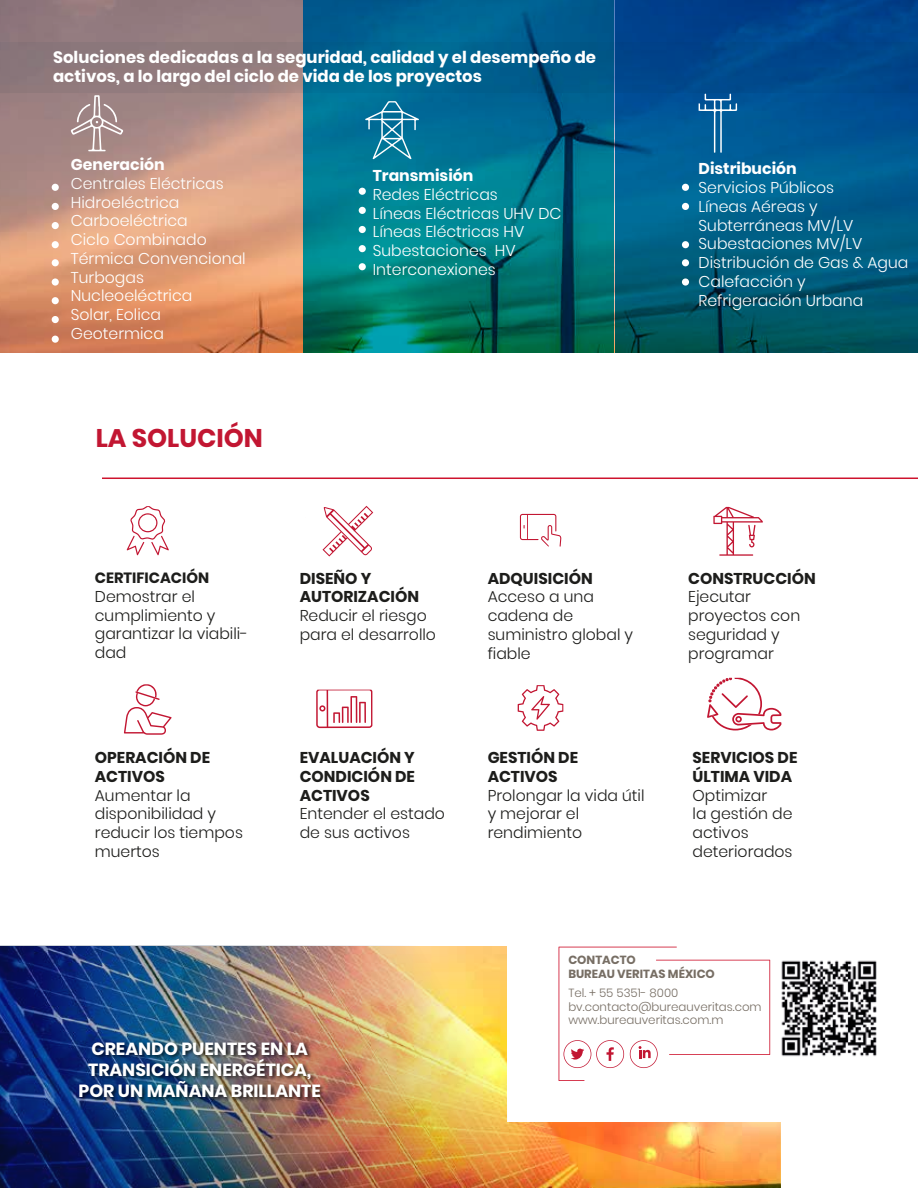
<style>
.page{position:relative;width:918px;height:1188px;background:#fff}
.page>*{position:absolute;margin:0;border:0;box-sizing:border-box;transform-origin:0 0}
.t1{font:700 25.5px "Poppins";color:#c21632}
.t2{font:700 17.55px/21px "Poppins";color:#fff;text-align:center}
.t3{font:700 16.5px/19.8px "Poppins";color:#fff}
.t4{font:300 15.6px/18.8px "Poppins";color:#fff}
.t5{font:300 15.6px/18.8px "Poppins";color:#1d1d1b}
.t6{font:700 15.6px/18.8px "Poppins";color:#1d1d1b}
.t7{font:700 15.6px "Poppins";color:#fff}
.t8{font:700 14.85px "Poppins";color:#1d1d1b}
.t9{font:300 11.85px/13.5px "Poppins";color:#776e64}
.t10{font:700 11.85px/14.1px "Poppins";color:#776e64}
</style>
<div class="page">
<img style="left:781px;top:960px;width:96px;height:97px">
<svg style="left:615px;top:0;width:303px;height:353px;background:#005683"></svg>
<svg style="left:303px;top:0;width:311px;height:353px;background:#007181"></svg>
<svg style="left:0;top:0;width:303px;height:353px;background:#c69078"></svg>
<svg style="left:0;top:43px;width:918px;height:50px;background:#2f6087"></svg>
<svg style="left:699px;top:94px;width:38px;height:59px;background:#216fa5"></svg>
<svg style="left:365px;top:101px;width:54px;height:58px;background:#2c88a8"></svg>
<svg style="left:70px;top:95px;width:53px;height:57px;background:#ae9695"></svg>
<div style="left:52px;top:184px;width:7px;height:7px;background:#fff;border-radius:50%"></div>
<div style="left:52px;top:203px;width:7px;height:7px;background:#fff;border-radius:50%"></div>
<div style="left:52px;top:222px;width:7px;height:7px;background:#fff;border-radius:50%"></div>
<div style="left:52px;top:241px;width:7px;height:7px;background:#fff;border-radius:50%"></div>
<div style="left:52px;top:259px;width:7px;height:7px;background:#fff;border-radius:50%"></div>
<div style="left:52px;top:278px;width:7px;height:8px;background:#fff;border-radius:50%"></div>
<div style="left:52px;top:297px;width:7px;height:7px;background:#fff;border-radius:50%"></div>
<div style="left:52px;top:316px;width:7px;height:7px;background:#fff;border-radius:50%"></div>
<div style="left:52px;top:336px;width:7px;height:7px;background:#fff;border-radius:50%"></div>
<div style="left:682px;top:184px;width:7px;height:7px;background:#fff;border-radius:50%"></div>
<div style="left:682px;top:203px;width:7px;height:7px;background:#fff;border-radius:50%"></div>
<div style="left:682px;top:241px;width:7px;height:7px;background:#fff;border-radius:50%"></div>
<div style="left:682px;top:259px;width:7px;height:7px;background:#fff;border-radius:50%"></div>
<div style="left:682px;top:278px;width:7px;height:8px;background:#fff;border-radius:50%"></div>
<div style="left:359px;top:188px;width:7px;height:7px;background:#fff;border-radius:50%"></div>
<div style="left:359px;top:207px;width:7px;height:7px;background:#fff;border-radius:50%"></div>
<div style="left:359px;top:226px;width:7px;height:7px;background:#fff;border-radius:50%"></div>
<div style="left:359px;top:245px;width:7px;height:7px;background:#fff;border-radius:50%"></div>
<div style="left:359px;top:263px;width:7px;height:7px;background:#fff;border-radius:50%"></div>
<svg style="left:520px;top:514px;width:41px;height:33px"></svg>
<svg style="left:124px;top:684px;width:48px;height:51px"></svg>
<svg style="left:316px;top:690px;width:56px;height:38px"></svg>
<svg style="left:707px;top:678px;width:74px;height:52px"></svg>
<svg style="left:713px;top:507px;width:50px;height:49px"></svg>
<svg style="left:518px;top:685px;width:45px;height:46px"></svg>
<svg style="left:127px;top:506px;width:42px;height:49px"></svg>
<svg style="left:323px;top:506px;width:50px;height:51px"></svg>
<hr style="left:102px;top:478px;width:816px;height:1px;background:#ce132d">
<img style="left:0;top:945px;width:771px;height:243px">
<svg style="left:508px;top:1122px;width:272px;height:66px;background:#f79840"></svg>
<img style="left:75px;top:1037px;width:252px;height:77px">
<p class="t3" style="left:53px;top:47px;width:545px">Soluciones dedicadas a la seguridad, calidad y el desempeño de activos, a lo largo del ciclo de vida de los proyectos</p>
<p class="t7" style="left:71px;top:156px;width:95px">Generación</p>
<p class="t4" style="left:71px;top:174px;width:176px">Centrales Eléctricas<br>Hidroeléctrica<br>Carboeléctrica<br>Ciclo Combinado<br>Térmica Convencional<br>Turbogas<br>Nucleoeléctrica<br>Solar, Eolica<br>Geotermica</p>
<h1 class="t1" style="left:96px;top:424px;width:169px">LA SOLUCIÓN</h1>
<p class="t7" style="left:373px;top:167px;width:102px">Transmisión</p>
<p class="t4" style="left:373px;top:185px;width:190px">Redes Eléctricas<br>Líneas Eléctricas UHV DC<br>Líneas Eléctricas HV<br>Subestaciones HV<br>Interconexiones</p>
<p class="t7" style="left:699px;top:160px;width:100px">Distribución</p>
<p class="t4" style="left:699px;top:178px;width:211px">Servicios Públicos<br>Líneas Aéreas y<br>Subterráneas MV/LV<br>Subestaciones MV/LV<br>Distribución de Gas &amp; Agua<br>Calefacción y<br>Refrigeración Urbana</p>
<p class="t8" style="left:95px;top:569px;width:116px">CERTIFICACIÓN</p>
<p class="t5" style="left:95px;top:587px;width:155px">Demostrar el cumplimiento y garantizar la viabili&shy;dad</p>
<p class="t6" style="left:95px;top:748px;width:117px">OPERACIÓN DE<br>ACTIVOS</p>
<p class="t5" style="left:95px;top:786px;width:150px">Aumentar la disponibilidad y reducir los tiempos muertos</p>
<p class="t6" style="left:300px;top:569px;width:121px">DISEÑO Y<br>AUTORIZACIÓN</p>
<p class="t5" style="left:300px;top:606px;width:138px">Reducir el riesgo para el desarrollo</p>
<p class="t6" style="left:300px;top:748px;width:117px;text-align:justify">EVALUACIÓN Y CONDICIÓN DE ACTIVOS</p>
<p class="t5" style="left:300px;top:805px;width:147px">Entender el estado de sus activos</p>
<p class="t6" style="left:488px;top:569px;width:107px">ADQUISICIÓN</p>
<p class="t5" style="left:488px;top:588px;width:147px">Acceso a una cadena de suministro global y fiable</p>
<p class="t6" style="left:488px;top:748px;width:92px">GESTIÓN DE<br>ACTIVOS</p>
<p class="t5" style="left:488px;top:786px;width:158px">Prolongar la vida útil y mejorar el rendimiento</p>
<p class="t6" style="left:688px;top:569px;width:129px">CONSTRUCCIÓN</p>
<p class="t5" style="left:688px;top:588px;width:114px">Ejecutar proyectos con seguridad y programar</p>
<p class="t6" style="left:693px;top:748px;width:106px">SERVICIOS DE<br>ÚLTIMA VIDA</p>
<p class="t5" style="left:693px;top:786px;width:102px">Optimizar<br>la gestión de activos deteriorados</p>
<p class="t2" style="left:79px;top:1038px;width:244px">CREANDO PUENTES EN LA<br>TRANSICIÓN ENERGÉTICA,<br>POR UN MAÑANA BRILLANTE</p>
<p class="t10" style="left:568px;top:953px;width:148px">CONTACTO<br>BUREAU VERITAS MÉXICO</p>
<p class="t9" style="left:568px;top:986px;width:195px">Tel. + 55 5351- 8000 bv.contacto@bureauveritas.com www.bureauveritas.com.m</p>
</div>
